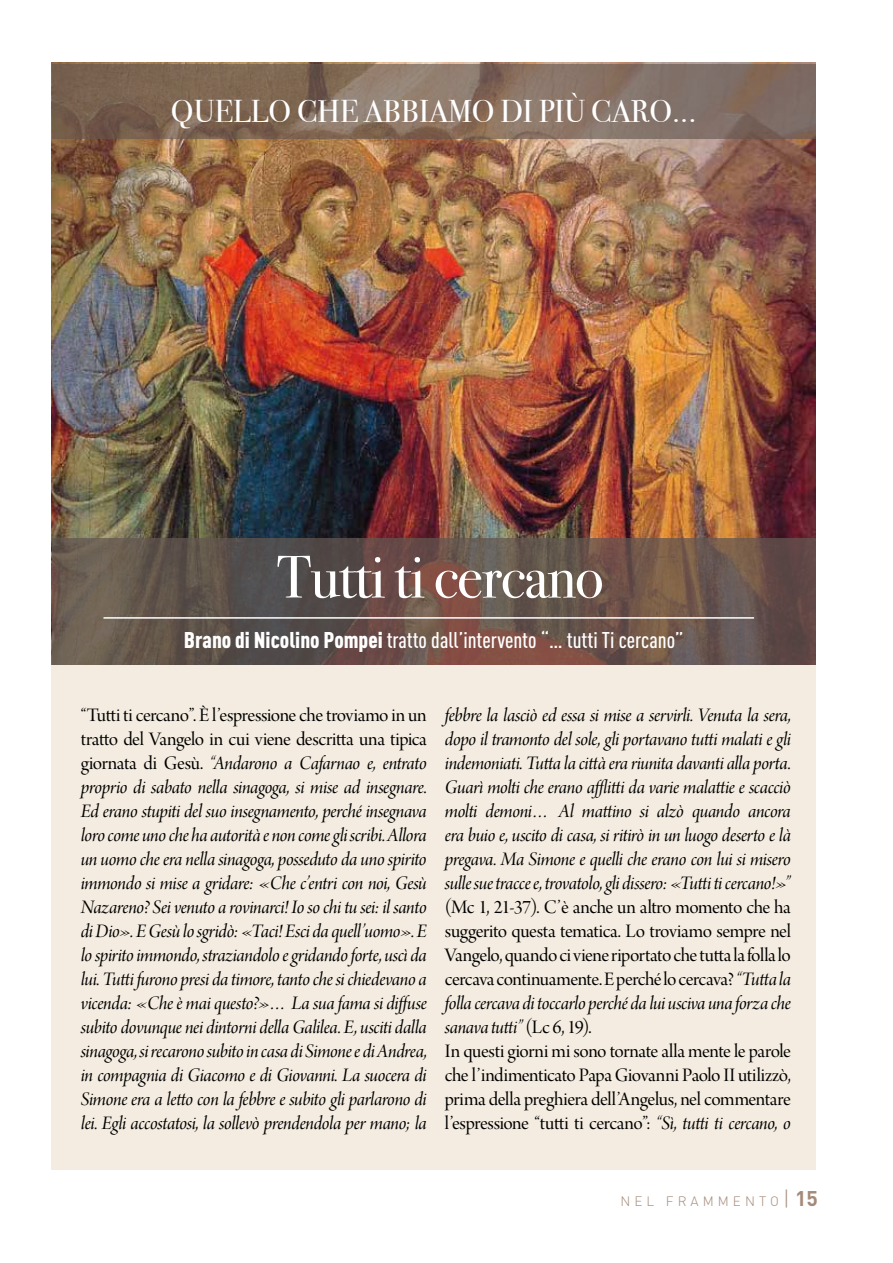
<style>
.page{position:relative;width:893px;height:1263px;background:#fff}
.page>*{position:absolute;margin:0;border:0;box-sizing:border-box;transform-origin:0 0}
.t1{font:60px "Bodoni Svty Two ITCTT Book";letter-spacing:-.02em;color:#fff}
.t2{font:31.5px "Bodoni Svty Two ITCTT Book";color:#fff}
.t3{font:500 22.5px "DIN Cond";color:#fff}
.t4{font:20.25px/24px "Arno Pro Italic Display";letter-spacing:-.02em;color:#000;text-align:justify}
.t5{font:20.25px/24px "Arno Pro Display";letter-spacing:-.02em;color:#000;text-align:justify}
.t6{font:300 13.5px "DIN";letter-spacing:.3em;color:#a48a7a}
.s1{font-weight:900}
.s2{font-family:"Arno Pro Display"}
.s3{font-family:"Arno Pro Italic Display"}
.s4{font-size:21px}
.s5{font-weight:700;font-size:21px}
</style>
<div class="page">
<img style="left:51px;top:63px;width:765px;height:602px">
<svg style="left:52px;top:64px;width:764px;height:75px"></svg>
<div style="left:51px;top:665px;width:765px;height:504px;background:#f4ece0"></div>
<svg style="left:52px;top:539px;width:764px;height:126px"></svg>
<hr style="left:103px;top:617px;width:651px;height:2px;background:#fff">
<h2 class="t2" style="left:171px;top:92px;width:527px">QUELLO CHE ABBIAMO DI PIÙ CARO...</h2>
<h1 class="t1" style="left:276px;top:541px;width:329px">Tutti ti cercano</h1>
<p class="t3" style="left:184px;top:626px;width:501px"><span class="s1">Brano di Nicolino Pompei</span> tratto dall’intervento “… tutti Ti cercano”</p>
<p class="t5" style="left:81px;top:704px;width:348px">“Tutti ti cercano”. È l’espressione che troviamo in un tratto del Vangelo in cui viene descritta una tipica</p>
<p class="t4" style="left:81px;top:752px;width:348px"><span class="s2">giornata di Gesù.</span> “Andarono a Cafarnao e, entrato proprio di sabato nella sinagoga, si mise ad insegnare.<br>Ed erano stupiti del suo insegnamento, perché insegnava loro come uno che ha autorità e non come gli scribi. Allora un uomo che era nella sinagoga, posseduto da uno spirito immondo si mise a gridare: «Che c’entri con noi, Gesù Nazareno? Sei venuto a rovinarci! Io so chi tu sei: il santo di Dio». E Gesù lo sgridò: «Taci! Esci da quell’uomo». E lo spirito immondo, straziandolo e gridando forte, uscì da lui. Tutti furono presi da timore, tanto che si chiedevano a vicenda: «Che è mai questo?»… La sua fama si diffuse subito dovunque nei dintorni della Galilea. E, usciti dalla sinagoga, si recarono subito in casa di Simone e di Andrea, in compagnia di Giacomo e di Giovanni. La suocera di Simone era a letto con la febbre e subito gli parlarono di lei. Egli accostatosi, la sollevò prendendola per mano; la</p>
<p class="t4" style="left:445px;top:704px;width:348px">febbre la lasciò ed essa si mise a servirli. Venuta la sera, dopo il tramonto del sole, gli portavano tutti malati e gli indemoniati. Tutta la città era riunita davanti alla porta.<br>Guarì molti che erano afflitti da varie malattie e scacciò molti demoni… Al mattino si alzò quando ancora era buio e, uscito di casa, si ritirò in un luogo deserto e là pregava. Ma Simone e quelli che erano con lui si misero sulle sue tracce e, trovatolo, gli dissero: «Tutti ti cercano!»”</p>
<p class="t5" style="left:445px;top:896px;width:348px">(Mc 1, 21-37). C’è anche un altro momento che ha suggerito questa tematica. Lo troviamo sempre nel Vangelo, quando ci viene riportato che tutta la folla lo cercava continuamente. E perché lo cercava? <span class="s3">“Tutta la</span></p>
<p class="t4" style="left:445px;top:992px;width:348px">folla cercava di toccarlo perché da lui usciva una forza che sanava tutti” <span class="s2">(Lc 6, 19).</span></p>
<p class="t5" style="left:445px;top:1040px;width:348px">In questi giorni mi sono tornate alla mente le parole che l’indimenticato Papa Giovanni Paolo II utilizzò, prima della preghiera dell’Angelus, nel commentare l’espressione “tutti ti cercano”: <span class="s3">“Sì, tutti ti cercano, o</span></p>
<p class="t6" style="left:620px;top:1193px;width:199px">NEL FRAMMENTO<span class="s4">|</span> <span class="s5">15</span></p>
</div>
